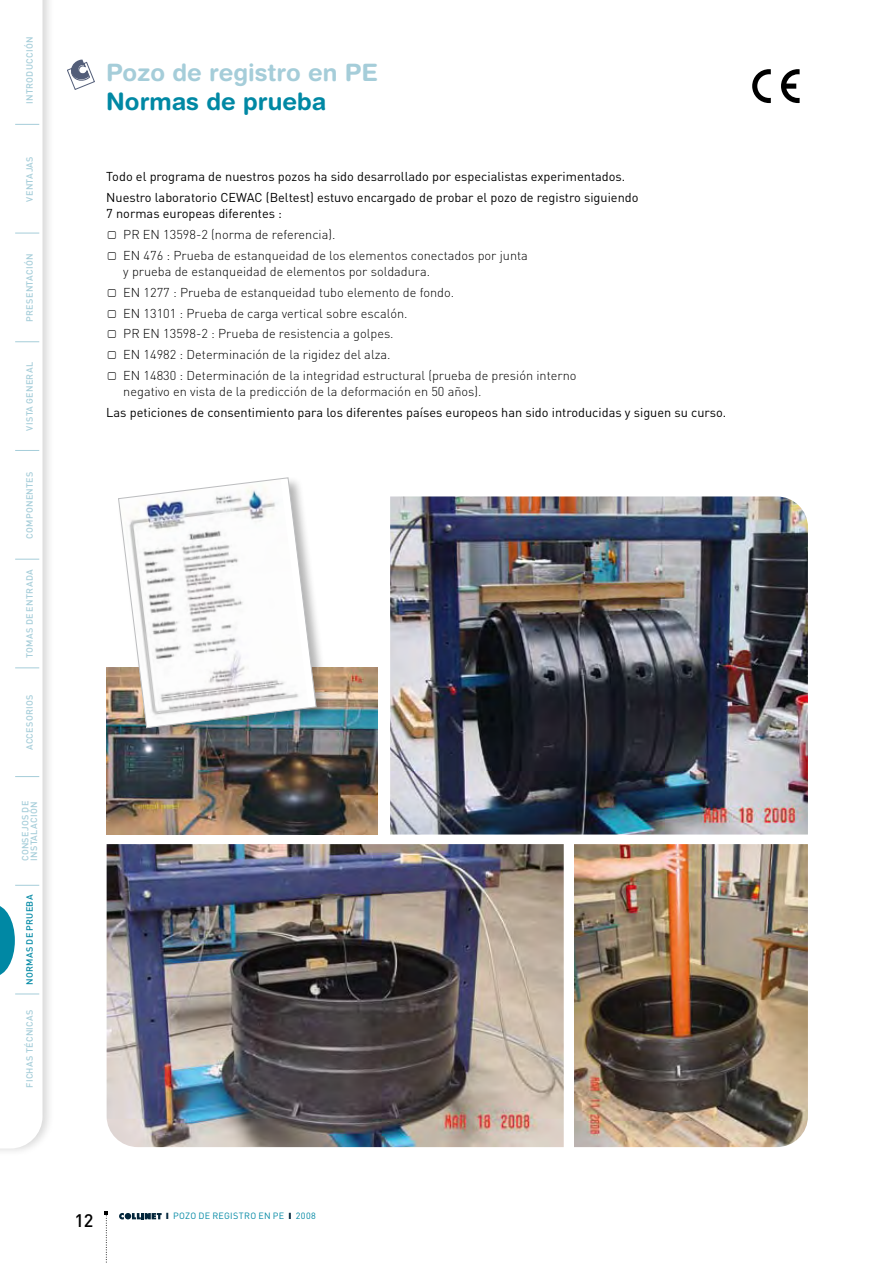
<style>
.page{position:relative;width:893px;height:1263px;background:#fff}
.page>*{position:absolute;margin:0;border:0;box-sizing:border-box;transform-origin:0 0}
.t1{font:700 24px "Helvetica Rounded LT Std";color:#a5cdd9}
.t2{font:700 24px "Helvetica Rounded LT Std";color:#0088a4}
.t3{font:500 18px "DIN";color:#000}
.t4{font:300 12.75px/20.7px "DIN";color:#000}
.t5{font:12.75px/20.7px "DIN";color:#000}
.t6{font:500 9px/8.7px "DIN";letter-spacing:.03em;color:#a5cdd9}
.t7{font:9px "DIN";letter-spacing:.035em;color:#0088a4}
.t8{font:500 9px "DIN";letter-spacing:.03em;color:#0088a4}
.s1{font-weight:400}
.s2{color:#02253a}
</style>
<div class="page">
<div style="left:0;top:0;width:61px;height:1163px;background:#000;opacity:.15"></div>
<svg style="left:0;top:0;width:43px;height:1148px"></svg>
<svg style="left:105px;top:1212px;width:3px;height:51px"></svg>
<svg style="left:0;top:143px;width:15px;height:72px"></svg>
<svg style="left:0;top:34px;width:15px;height:72px"></svg>
<svg style="left:0;top:361px;width:15px;height:71px"></svg>
<svg style="left:0;top:578px;width:15px;height:72px"></svg>
<svg style="left:0;top:687px;width:15px;height:72px"></svg>
<svg style="left:0;top:796px;width:15px;height:71px"></svg>
<svg style="left:0;top:1013px;width:15px;height:71px"></svg>
<svg style="left:15px;top:994px;width:24px;height:1px"></svg>
<svg style="left:15px;top:776px;width:24px;height:1px"></svg>
<svg style="left:15px;top:668px;width:24px;height:1px"></svg>
<svg style="left:15px;top:559px;width:24px;height:1px"></svg>
<svg style="left:15px;top:450px;width:24px;height:1px"></svg>
<svg style="left:15px;top:233px;width:24px;height:1px"></svg>
<svg style="left:15px;top:124px;width:24px;height:1px"></svg>
<svg style="left:67px;top:60px;width:28px;height:30px"></svg>
<svg style="left:0;top:252px;width:15px;height:71px"></svg>
<svg style="left:0;top:470px;width:15px;height:71px"></svg>
<svg style="left:15px;top:885px;width:24px;height:1px"></svg>
<svg style="left:15px;top:341px;width:24px;height:1px"></svg>
<svg style="left:752px;top:69px;width:19px;height:34px"></svg>
<svg style="left:781px;top:69px;width:19px;height:34px"></svg>
<svg style="left:0;top:905px;width:15px;height:71px"></svg>
<img style="left:107px;top:844px;width:457px;height:303px">
<img style="left:574px;top:844px;width:234px;height:303px">
<img style="left:106px;top:668px;width:271px;height:166px">
<img style="left:390px;top:496px;width:418px;height:338px">
<div style="left:116px;top:475px;width:221px;height:274px;background:#000;opacity:.3"></div>
<svg style="left:118px;top:477px;width:199px;height:252px"></svg>
<svg style="left:119px;top:1213px;width:43px;height:6px"></svg>
<p class="t6" style="left:25px;top:104px;width:69px;rotate:-90deg">Introducción</p>
<p class="t6" style="left:25px;top:202px;width:47px;rotate:-90deg">Ventajas</p>
<p class="t6" style="left:25px;top:322px;width:70px;rotate:-90deg">Presentación</p>
<p class="t6" style="left:25px;top:431px;width:70px;rotate:-90deg">Vista general</p>
<p class="t6" style="left:25px;top:539px;width:69px;rotate:-90deg">componentes</p>
<p class="t6" style="left:25px;top:658px;width:90px;rotate:-90deg">Tomas de entrada</p>
<p class="t6" style="left:25px;top:750px;width:57px;rotate:-90deg">Accesori os</p>
<p class="t6" style="left:21px;top:861px;width:62px;rotate:-90deg">Consejos de i nstalaci ón</p>
<p class="t8" style="left:24px;top:985px;width:92px;rotate:-90deg">Normas de prueba</p>
<p class="t6" style="left:25px;top:1088px;width:80px;rotate:-90deg">Fichas técnicas</p>
<h1 class="t1" style="left:106px;top:58px;width:273px">Pozo de registro en PE</h1>
<h1 class="t2" style="left:106px;top:87px;width:222px">Normas de prueba</h1>
<p class="t5" style="left:106px;top:166px;width:534px">Todo el programa de nuestros pozos ha sido desarrollado por especialistas experimentados.<br>Nuestro laboratorio CEWAC (Beltest) estuvo encargado de probar el pozo de registro siguiendo</p>
<p class="t4" style="left:106px;top:203px;width:423px"><span class="s1">7 normas europeas diferentes :<br></span>▢ PR EN 13598-2 (norma de referencia).<br>▢ EN 476 : Prueba de estanqueidad de los elementos conectados por junta</p>
<p class="t4" style="left:106px;top:261px;width:472px;text-indent:17px">y prueba de estanqueidad de elementos por soldadura.<br>▢ EN 1277 : Prueba de estanqueidad tubo elemento de fondo.<br>▢ EN 13101 : Prueba de carga vertical sobre escalón.<br>▢ PR EN 13598-2 : Prueba de resistencia a golpes.<br>▢ EN 14982 : Determinación de la rigidez del alza.<br>▢ EN 14830 : Determinación de la integridad estructural (prueba de presión interno</p>
<p class="t4" style="left:123px;top:381px;width:360px">negativo en vista de la predicción de la deformación en 50 años).</p>
<p class="t5" style="left:106px;top:402px;width:622px">Las peticiones de consentimiento para los diferentes países europeos han sido introducidas y siguen su curso.</p>
<h2 class="t3" style="left:74px;top:1209px;width:21px">12</h2>
<p class="t7" style="left:166px;top:1210px;width:151px"><span class="s2">❙</span> POZO DE REGISTRO EN PE <span class="s2">❙</span> 2008</p>
</div>
